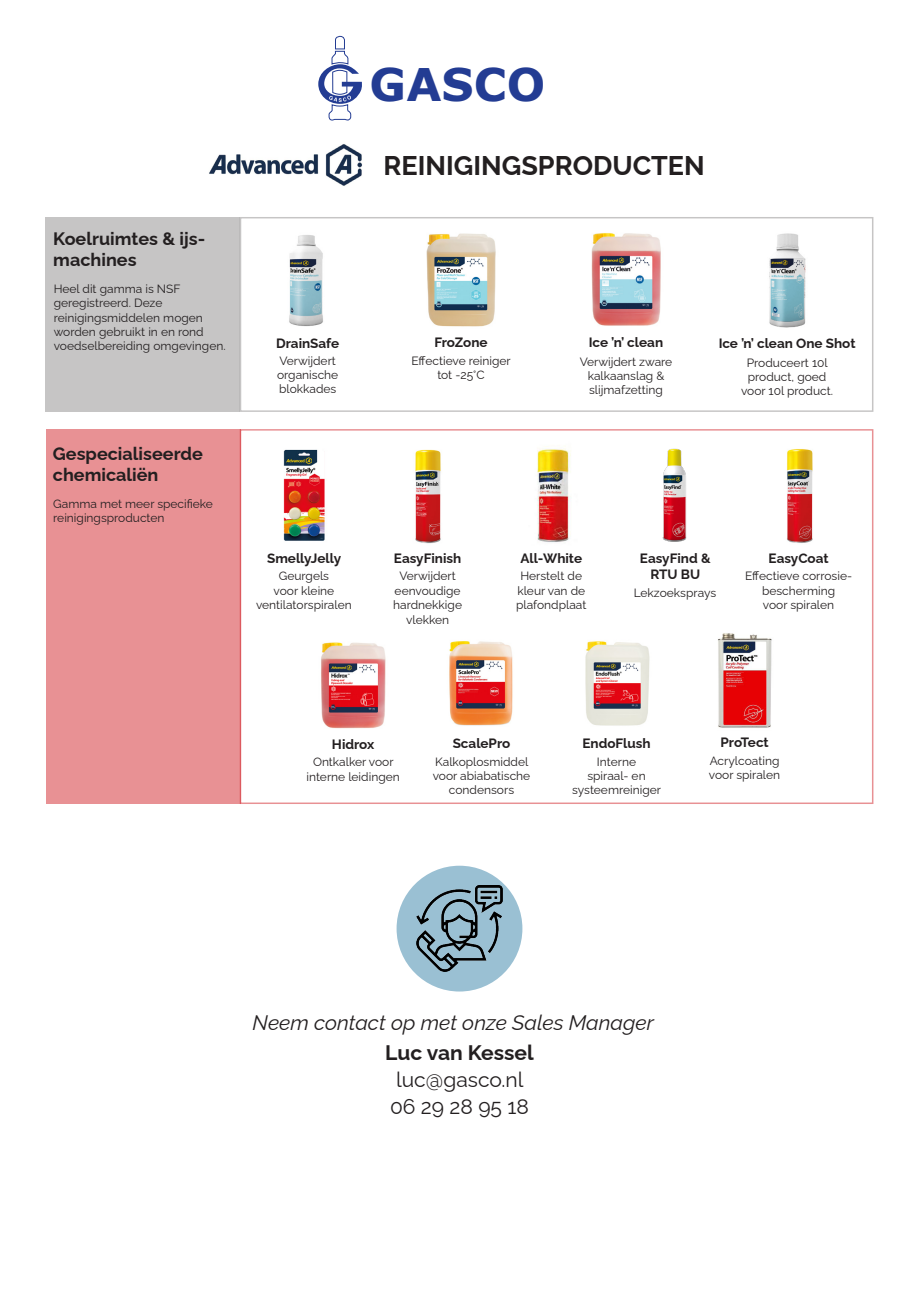
<style>
.page{position:relative;width:919px;height:1289px;background:#fff}
.page>*{position:absolute;margin:0;border:0;box-sizing:border-box;transform-origin:0 0}
.t1{font:700 45.3px "Verdana";color:#233c93}
.t2{font:700 27px "Raleway";color:#231f20}
.t3{font:italic 21px "Raleway";color:#231f20}
.t4{font:21px "Raleway";color:#231f20}
.t5{font:700 21px "Raleway";color:#231f20}
.t6{font:700 18px/21.6px "Raleway";color:#231f20}
.t7{font:700 13.5px/16.2px "Raleway";color:#231f20;text-align:center}
.t8{font:12px/14.4px "Raleway";color:#231f20;text-align:center}
</style>
<div class="page">
<div style="left:46px;top:217px;width:194px;height:195px;background:#c6c5c5"></div>
<div style="left:46px;top:429px;width:194px;height:375px;background:#e89194"></div>
<img style="left:289px;top:235px;width:34px;height:91px">
<img style="left:283px;top:449px;width:42px;height:92px">
<img style="left:321px;top:642px;width:65px;height:87px">
<img style="left:449px;top:641px;width:64px;height:85px">
<img style="left:585px;top:641px;width:65px;height:85px">
<img style="left:718px;top:633px;width:54px;height:95px">
<img style="left:426px;top:233px;width:70px;height:94px">
<img style="left:591px;top:233px;width:70px;height:93px">
<img style="left:769px;top:233px;width:37px;height:95px">
<img style="left:415px;top:449px;width:26px;height:95px">
<img style="left:537px;top:446px;width:34px;height:97px">
<img style="left:662px;top:448px;width:25px;height:94px">
<img style="left:787px;top:449px;width:26px;height:94px">
<div style="left:396px;top:865px;width:126px;height:126px;background:#9ac0d3;border-radius:50%"></div>
<img style="left:416px;top:885px;width:86px;height:86px">
<svg style="left:318px;top:36px;width:44px;height:84px"></svg>
<img style="left:209px;top:144px;width:153px;height:42px">
<p class="t6" style="left:53px;top:226px;width:153px">Koelruimtes &amp; ijs-</p>
<p class="t6" style="left:53px;top:247px;width:85px">machines</p>
<p class="t8" style="left:54px;top:280px;width:173px;text-align:left">Heel dit gamma is NSF geregistreerd. Deze reinigingsmiddelen mogen worden gebruikt in en rond voedselbereiding omgevingen.</p>
<p class="t6" style="left:53px;top:440px;width:152px">Gespecialiseerde chemicaliën</p>
<p class="t8" style="left:53px;top:495px;width:161px;text-align:left">Gamma met meer specifieke reinigingsproducten</p>
<p class="t1" style="left:369px;top:52px;width:177px">GASCO</p>
<p class="t2" style="left:383px;top:144px;width:322px">REINIGINGSPRODUCTEN</p>
<p class="t7" style="left:276px;top:333px;width:65px">DrainSafe</p>
<p class="t8" style="left:277px;top:352px;width:63px;text-align:left">Verwijdert organische blokkades</p>
<p class="t7" style="left:434px;top:333px;width:55px">FroZone</p>
<p class="t8" style="left:411px;top:352px;width:101px">Effectieve reiniger tot -25°C</p>
<p class="t7" style="left:589px;top:333px;width:76px">Ice ’n’ clean</p>
<p class="t8" style="left:579px;top:353px;width:94px">Verwijdert zware kalkaanslag &amp; slijmafzetting</p>
<p class="t7" style="left:718px;top:334px;width:138px">Ice ’n’ clean One Shot</p>
<p class="t8" style="left:741px;top:354px;width:93px">Produceert 10l product, goed voor 10l product.</p>
<p class="t7" style="left:267px;top:548px;width:75px">SmellyJelly</p>
<p class="t8" style="left:256px;top:567px;width:97px">Geurgels<br>voor kleine ventilatorspiralen</p>
<p class="t7" style="left:394px;top:548px;width:69px">EasyFinish</p>
<p class="t8" style="left:393px;top:567px;width:70px">Verwijdert eenvoudige hardnekkige vlekken</p>
<p class="t7" style="left:520px;top:548px;width:63px">All-White</p>
<p class="t8" style="left:516px;top:567px;width:72px">Herstelt de kleur van de plafondplaat</p>
<p class="t7" style="left:640px;top:548px;width:72px">EasyFind &amp;<br>RTU BU</p>
<p class="t8" style="left:633px;top:584px;width:84px">Lekzoeksprays</p>
<p class="t7" style="left:768px;top:548px;width:62px">EasyCoat</p>
<p class="t8" style="left:745px;top:567px;width:108px">Effectieve corrosie-</p>
<p class="t8" style="left:762px;top:582px;width:75px">bescherming</p>
<p class="t8" style="left:762px;top:596px;width:73px">voor spiralen</p>
<p class="t7" style="left:332px;top:734px;width:44px">Hidrox</p>
<p class="t8" style="left:306px;top:753px;width:95px">Ontkalker voor interne leidingen</p>
<p class="t7" style="left:452px;top:733px;width:59px">ScalePro</p>
<p class="t8" style="left:435px;top:752px;width:95px">Kalkoplosmiddel</p>
<p class="t8" style="left:433px;top:767px;width:99px">voor abiabatische condensors</p>
<p class="t7" style="left:582px;top:733px;width:70px">EndoFlush</p>
<p class="t8" style="left:572px;top:752px;width:90px">Interne<br>spiraal- en systeemreiniger</p>
<p class="t7" style="left:720px;top:732px;width:50px">ProTect</p>
<p class="t8" style="left:708px;top:752px;width:73px;text-align:left">Acrylcoating voor spiralen</p>
<p class="t3" style="left:252px;top:1005px;width:403px">Neem contact op met onze Sales Manager</p>
<p class="t5" style="left:385px;top:1035px;width:150px">Luc van Kessel</p>
<p class="t4" style="left:396px;top:1062px;width:129px">luc@gasco.nl</p>
<p class="t4" style="left:390px;top:1089px;width:140px">06 29 28 95 18</p>
</div>
